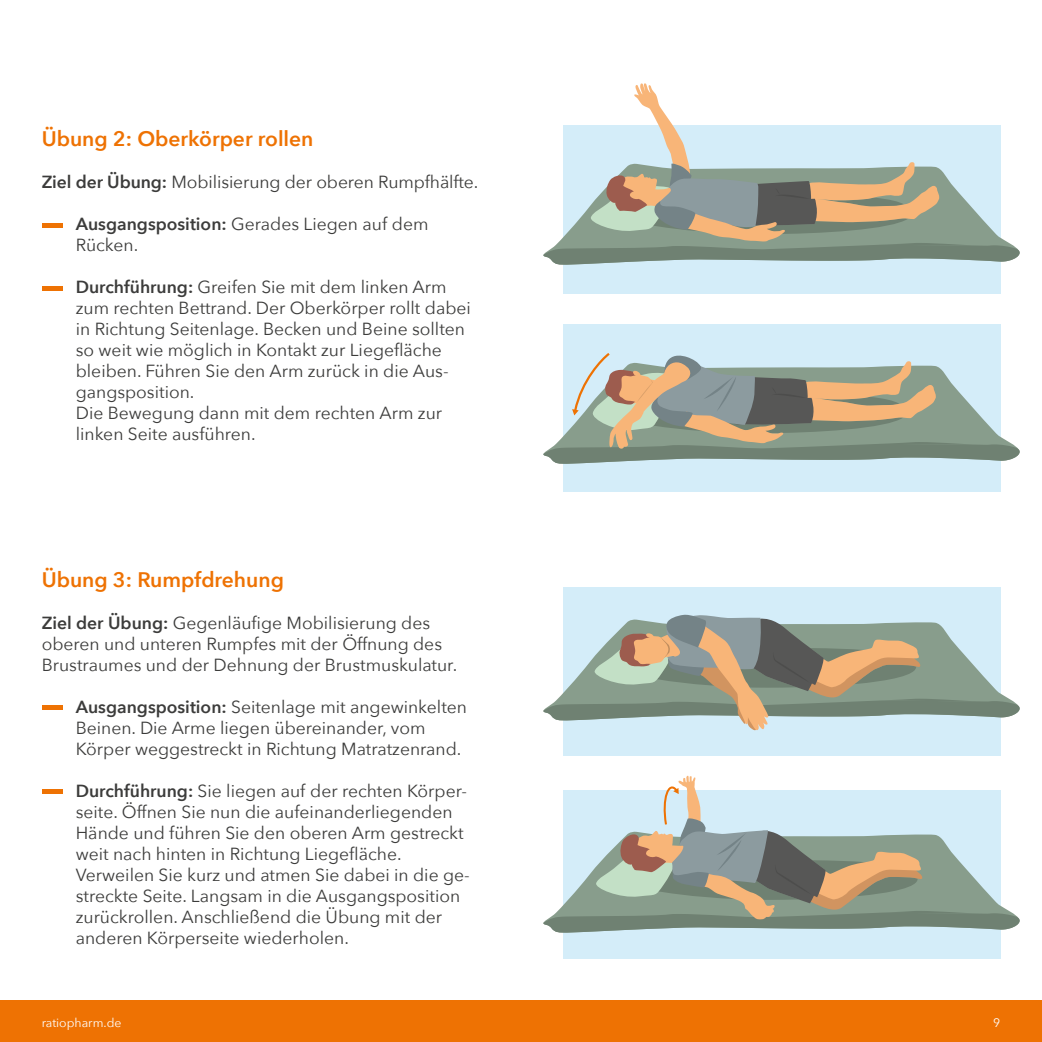
<style>
.page{position:relative;width:1042px;height:1042px;background:#fff}
.page>*{position:absolute;margin:0;border:0;box-sizing:border-box;transform-origin:0 0}
.t1{font:600 21px "Avenir Next";color:#ee7203}
.t2{font:17.5px/21px "Avenir Next";color:#3c3c3b}
.t3{font:12.25px "Avenir Next";color:#fff}
.s1{font-weight:600}
</style>
<div class="page">
<div style="left:563px;top:125px;width:437px;height:168px;background:#d4edf9"></div>
<div style="left:563px;top:324px;width:437px;height:168px;background:#d4edf9"></div>
<div style="left:563px;top:790px;width:437px;height:168px;background:#d4edf9"></div>
<div style="left:563px;top:587px;width:437px;height:168px;background:#d4edf9"></div>
<div style="left:0;top:1000px;width:1042px;height:42px;background:#ee7203"></div>
<div style="left:42px;top:222px;width:21px;height:5px;background:#ee7203"></div>
<div style="left:42px;top:286px;width:21px;height:5px;background:#ee7203"></div>
<div style="left:42px;top:705px;width:21px;height:5px;background:#ee7203"></div>
<div style="left:42px;top:789px;width:21px;height:5px;background:#ee7203"></div>
<svg style="left:543px;top:83px;width:476px;height:182px"></svg>
<svg style="left:543px;top:614px;width:476px;height:116px"></svg>
<svg style="left:543px;top:351px;width:476px;height:113px"></svg>
<svg style="left:543px;top:775px;width:476px;height:158px"></svg>
<p class="t1" style="left:42px;top:121px;width:273px">Übung 2: Oberkörper rollen</p>
<p class="t2" style="left:42px;top:171px;width:438px"><span class="s1">Ziel der Übung:</span> Mobilisierung der oberen Rumpfhälfte.</p>
<p class="t2" style="left:76px;top:213px;width:354px"><span class="s1">Ausgangsposition:</span> Gerades Liegen auf dem<br>Rücken.</p>
<p class="t2" style="left:76px;top:276px;width:397px"><span class="s1">Durchführung:</span> Greifen Sie mit dem linken Arm zum rechten Bettrand. Der Oberkörper rollt dabei in Richtung Seitenlage. Becken und Beine sollten so weit wie möglich in Kontakt zur Liegefläche bleiben. Führen Sie den Arm zurück in die Aus&shy;gangsposition.<br>Die Bewegung dann mit dem rechten Arm zur linken Seite ausführen.</p>
<p class="t1" style="left:42px;top:562px;width:244px">Übung 3: Rumpfdrehung</p>
<p class="t2" style="left:42px;top:612px;width:417px"><span class="s1">Ziel der Übung:</span> Gegenläufige Mobilisierung des oberen und unteren Rumpfes mit der Öffnung des<br>Brustraumes und der Dehnung der Brustmuskulatur.</p>
<p class="t2" style="left:76px;top:696px;width:393px"><span class="s1">Ausgangsposition:</span> Seitenlage mit angewinkelten<br>Beinen. Die Arme liegen übereinander, vom<br>Körper weggestreckt in Richtung Matratzenrand.</p>
<p class="t2" style="left:76px;top:780px;width:395px"><span class="s1">Durchführung:</span> Sie liegen auf der rechten Körper&shy;seite. Öffnen Sie nun die aufeinanderliegenden Hände und führen Sie den oberen Arm gestreckt weit nach hinten in Richtung Liegefläche.<br>Verweilen Sie kurz und atmen Sie dabei in die ge&shy;streckte Seite. Langsam in die Ausgangsposition zurückrollen. Anschließend die Übung mit der anderen Körperseite wiederholen.</p>
<p class="t3" style="left:42px;top:1013px;width:81px">ratiopharm.de</p>
<p class="t3" style="left:993px;top:1013px;width:9px">9</p>
</div>
